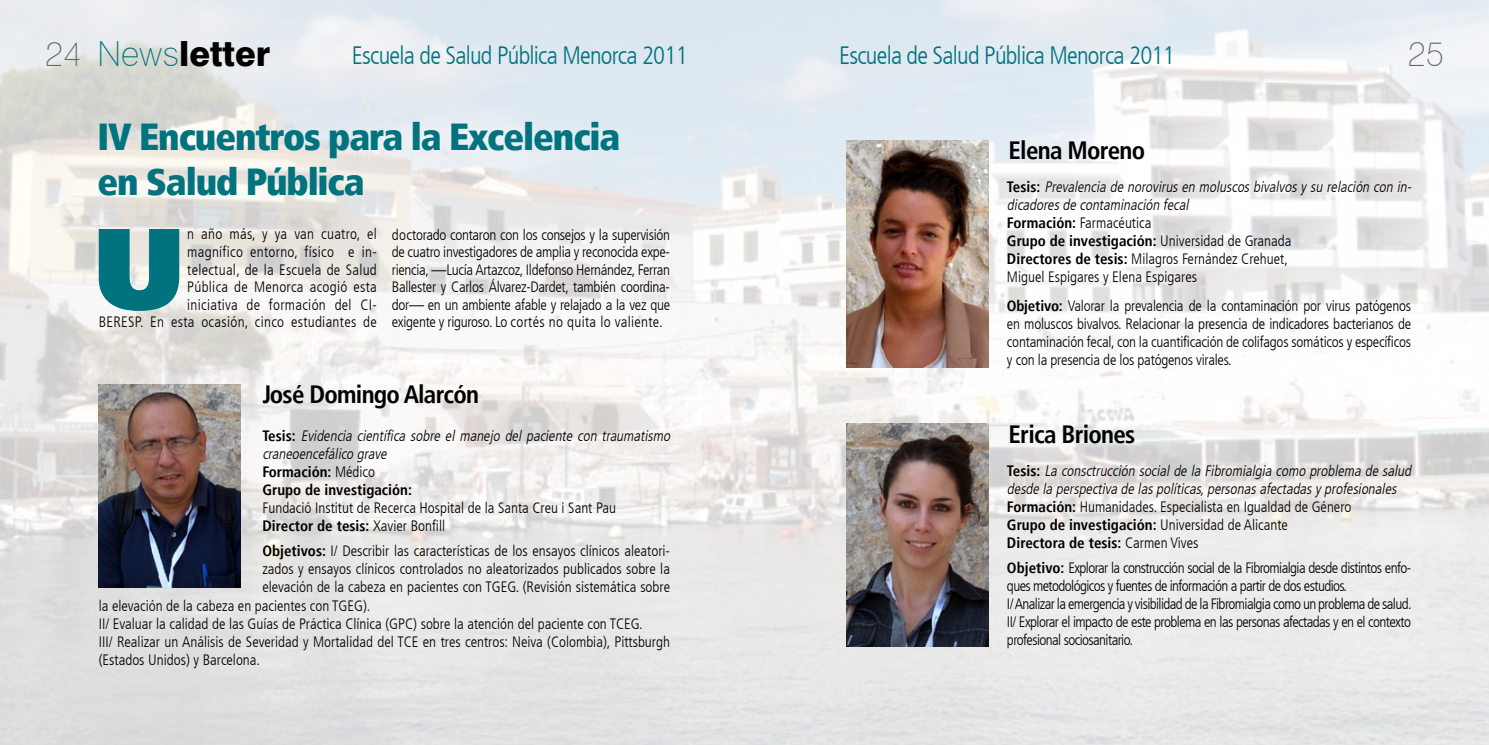
<style>
.page{position:relative;width:1489px;height:745px;background:#fff}
.page>*{position:absolute;margin:0;border:0;box-sizing:border-box;transform-origin:0 0}
.t1{font:900 115.25px "Frutiger CE";color:#00737e}
.t2{font:900 condensed 37.5px/45px "Frutiger LT";letter-spacing:-.03em;color:#00737e}
.t3{font:800 34.62px "Swiss 721 BT";color:#000}
.t4{font:100 34.62px "Swiss 721 BT";color:#646567}
.t5{font:300 condensed 25px "Frutiger LT";letter-spacing:-.03em;color:#00737e}
.t6{font:700 condensed 25px "Frutiger LT";letter-spacing:-.03em;color:#000}
.t7{font:300 condensed 15px/18px "Frutiger LT";color:#000}
.t8{font:italic 300 condensed 15px/18px "Frutiger LT";color:#000}
.t9{font:300 condensed 15px/18px "Frutiger LT";letter-spacing:-.04em;color:#000}
.t10{font:300 condensed 15px/17.5px "Frutiger LT";letter-spacing:.02em;color:#000;text-align:right}
.s1{font-weight:100;color:#646567}
.s2{font-weight:100;color:#00737e}
.s3{font-weight:700;font-style:normal}
.s4{font-style:normal}
.s5{font-weight:700}
.s6{font-style:italic}
</style>
<div class="page">
<img style="left:0;top:0;width:1488px;height:744px">
<img style="left:846px;top:140px;width:141px;height:227px">
<img style="left:846px;top:423px;width:141px;height:223px">
<img style="left:99px;top:384px;width:141px;height:202px">
<h3 class="t3" style="left:45px;top:32px;width:227px"><span class="s1">24</span> <span class="s2">News</span>letter</h3>
<h3 class="t5" style="left:352px;top:41px;width:337px">Escuela de Salud Pública Menorca 2011</h3>
<h2 class="t2" style="left:97px;top:114px;width:524px">IV Encuentros para la Excelencia en Salud Pública</h2>
<p class="t10" style="left:99px;top:225px;width:280px">n año más, y ya van cuatro, el<br>magnífico entorno, físico e in-<br>telectual, de la Escuela de Salud<br>Pública de Menorca acogió esta<br>iniciativa de formación del CI-<br>BERESP. En esta ocasión, cinco estudiantes de</p>
<p class="t7" style="left:392px;top:226px;width:280px;line-height:17.5px;text-align:justify">doctorado contaron con los consejos y la supervisión de cuatro investigadores de amplia y reconocida expe&shy;riencia, —Lucía Artazcoz, Ildefonso Hernández, Ferran Ballester y Carlos Álvarez-Dardet, también coordina&shy;dor— en un ambiente afable y relajado a la vez que exigente y riguroso. Lo cortés no quita lo valiente.</p>
<h1 class="t1" style="left:93px;top:199px;width:93px">U</h1>
<h3 class="t6" style="left:262px;top:379px;width:218px">José Domingo Alarcón</h3>
<p class="t8" style="left:262px;top:426px;width:412px"><span class="s3">Te s i s :</span> Evidencia científica sobre el manejo del paciente con traumatismo craneoencefálico grave<br><span class="s3">Formación:</span> <span class="s4">Médico<br></span><span class="s3">Grupo de investigación:</span></p>
<p class="t7" style="left:262px;top:498px;width:355px">Fundació Institut de Recerca Hospital de la Santa Creu i Sant Pau<br><span class="s5">Director de tesis:</span> Xavier Bonfill</p>
<p class="t7" style="left:262px;top:541px;width:409px;text-align:justify"><span class="s5">Objetivos:</span> I/ Describir las características de los ensayos clínicos aleatori&shy;zados y ensayos clínicos controlados no aleatorizados publicados sobre la elevación de la cabeza en pacientes con TGEG. (Revisión sistemática sobre</p>
<p class="t7" style="left:99px;top:596px;width:572px">la elevación de la cabeza en pacientes con TGEG).<br>II/ Evaluar la calidad de las Guías de Práctica Clínica (GPC) sobre la atención del paciente con TCEG.<br>III/ Realizar un Análisis de Severidad y Mortalidad del TCE en tres centros: Neiva (Colombia), Pittsburgh (Estados Unidos) y Barcelona.</p>
<h3 class="t5" style="left:839px;top:41px;width:337px">Escuela de Salud Pública Menorca 2011</h3>
<h3 class="t4" style="left:1407px;top:32px;width:38px">25</h3>
<h3 class="t6" style="left:1008px;top:135px;width:138px">Elena Moreno</h3>
<p class="t7" style="left:1006px;top:178px;width:409px"><span class="s5">Te s i s :</span> <span class="s6">Prevalencia de norovirus en moluscos bivalvos y su relación con in&shy;dicadoresde contaminación fecal<br></span><span class="s5">Formación:</span> Farmacéutica<br><span class="s5">Grupo de investigación:</span> Universidad de Granada<br><span class="s5">Directores de tesis:</span> Milagros Fernández Crehuet,<br>Miguel Espigares y Elena Espigares</p>
<p class="t7" style="left:1006px;top:297px;width:405px;text-align:justify"><span class="s5">Objetivo:</span> Valorar la prevalencia de la contaminación por virus patógenos en moluscos bivalvos. Relacionar la presencia de indicadores bacterianos de contaminación fecal, con la cuantificación de colifagos somáticos y específicos y con la presencia de los patógenos virales.</p>
<h3 class="t6" style="left:1008px;top:419px;width:128px">Erica Briones</h3>
<p class="t8" style="left:1006px;top:461px;width:409px"><span class="s3">Te s i s :</span> La consctrucción social de la Fibromialgia como problema de salud desde la perspectiva de laspolíticas,personasafectadasyprofesionales <span class="s3">Formación:</span> <span class="s4">Humanidades. Especialista en Igualdad de Género<br></span><span class="s3">Grupo de investigación:</span> <span class="s4">Universidad de Alicante<br></span><span class="s3">Directora de tesis:</span> <span class="s4">Carmen Vives</span></p>
<p class="t9" style="left:1006px;top:558px;width:406px"><span class="s5">Objetivo:</span> Explorar la construcción social de la Fibromialgia desde distintos enfo&shy;ques metodológicos y fuentes de información a partir de dos estudios.<br>I/ Analizar la emergencia y visibilidad de la Fibromialgia como un problema de salud.<br>II/ Explorar el impacto de este problema en las personas afectadas y en el contexto profesional sociosanitario.</p>
</div>
